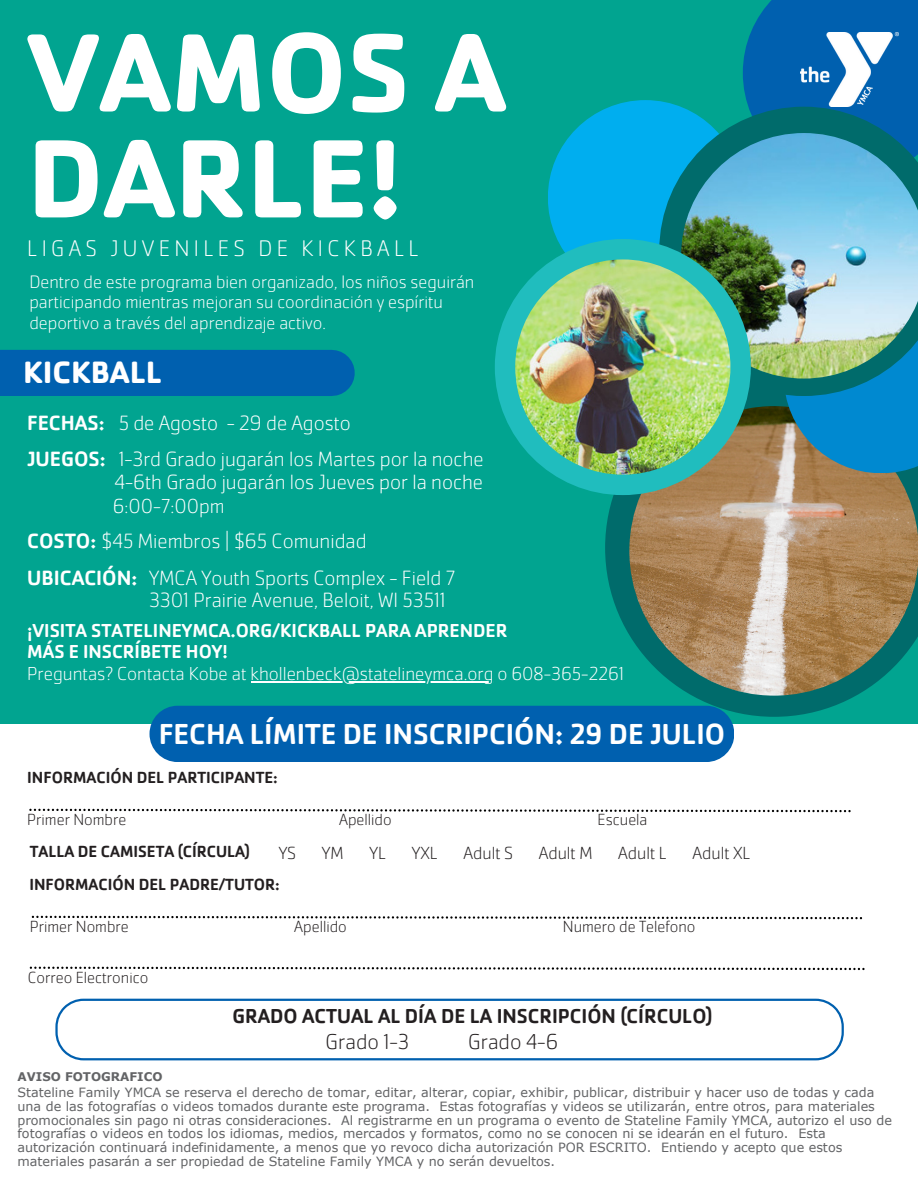
<style>
.page{position:relative;width:918px;height:1188px;background:#fff}
.page>*{position:absolute;margin:0;border:0;box-sizing:border-box;transform-origin:0 0}
.t1{font:700 115.35px/105.9px "Cachet Pro";color:#fff}
.t2{font:700 32.1px "Cachet Pro";color:#fff}
.t3{font:500 30px "Cachet Pro";color:#fff}
.t4{font:200 23.4px "Cachet Pro";letter-spacing:.185em;color:#fff}
.t5{font:200 22.35px "Cachet Pro";color:#231f20}
.t6{font:200 21.45px/22.8px "Cachet Pro";color:#fff}
.t7{font:500 21.45px "Cachet Pro";color:#fff}
.t8{font:500 21px "Cachet Pro";color:#231f20}
.t9{font:200 21px "Cachet Pro";color:#fff}
.t10{font:200 19.5px "Cachet Pro";color:#fff}
.t11{font:500 19.5px/20.2px "Cachet Pro";color:#fff}
.t12{font:200 18.75px/20.2px "Cachet Pro";color:#fff}
.t13{font:200 18.3px "Cachet Pro";color:#231f20}
.t14{font:200 16.8px "Cachet Pro";color:#231f20}
.t15{font:500 16.8px "Cachet Pro";color:#231f20}
.t16{font:12.75px/13.8px "Verdana";color:#636466}
.t17{font:700 12px "Verdana";color:#636466}
.s1{font-weight:500}
</style>
<div class="page">
<div style="left:0;top:0;width:918px;height:724px;background:#01a490"></div>
<div style="left:743px;top:0;width:175px;height:107px;background:#0060af"></div>
<div style="left:548px;top:100px;width:195px;height:195px;background:#00aeef;border-radius:50%"></div>
<svg style="left:605px;top:396px;width:313px;height:321px;fill:#006b6b"></svg>
<img style="left:629px;top:406px;width:289px;height:290px;border-radius:50%">
<svg style="left:784px;top:396px;width:134px;height:77px;background:#218abb"></svg>
<svg style="left:659px;top:107px;width:259px;height:289px"></svg>
<img style="left:801px;top:32px;width:98px;height:74px">
<img style="left:681px;top:133px;width:237px;height:246px">
<div style="left:495px;top:239px;width:256px;height:256px;background:#20bdbe;border-radius:50%"></div>
<img style="left:515px;top:259px;width:215px;height:216px;border-radius:50%">
<div style="left:150px;top:706px;width:584px;height:56px;background:#0060af;border-radius:28px"></div>
<hr style="left:251px;top:682px;width:242px;height:1px;background:#fff">
<div style="left:0;top:350px;width:332px;height:46px;background:#0060af"></div>
<svg style="left:29px;top:809px;width:822px;height:3px"></svg>
<svg style="left:32px;top:916px;width:830px;height:3px"></svg>
<svg style="left:55px;top:999px;width:789px;height:61px"></svg>
<svg style="left:30px;top:967px;width:835px;height:3px"></svg>
<p class="t1" style="left:27px;top:20px;width:480px">VAMOS A<br>DARLE!</p>
<h5 class="t4" style="left:27px;top:233px;width:393px">LIGAS JUVENILES DE KICKBALL</h5>
<h5 class="t12" style="left:29px;top:272px;width:447px">Dentro de este programa bien organizado, los niños seguirán participando mientras mejoran su coordinación y espíritu deportivo a través del aprendizaje activo.</h5>
<p class="t2" style="left:23px;top:352px;width:140px">KICKBALL</p>
<p class="t6" style="left:119px;top:411px;width:234px">5 de Agosto - 29 de Agosto</p>
<h1 class="t6" style="left:114px;top:448px;width:371px">1-3rd Grado jugarán los Martes por la noche<br>4-6th Grado jugarán los Jueves por la noche</h1>
<h1 class="t9" style="left:113px;top:493px;width:113px">6:00-7:00pm</h1>
<p class="t6" style="left:27px;top:530px;width:341px"><span class="s1">COSTO:</span> $45 Miembros | $65 Comunidad</p>
<h4 class="t6" style="left:149px;top:566px;width:308px">YMCA Youth Sports Complex - Field 7<br>3301 Prairie Avenue, Beloit, WI 53511</h4>
<h3 class="t7" style="left:27px;top:409px;width:79px">FECHAS:</h3>
<h3 class="t7" style="left:27px;top:446px;width:80px">JUEGOS:</h3>
<h5 class="t7" style="left:27px;top:564px;width:112px">UBICACIÓN:</h5>
<h2 class="t11" style="left:27px;top:621px;width:482px">¡VISITA STATELINEYMCA.ORG/KICKBALL PARA APRENDER<br>MÁS E INSCRÍBETE HOY!</h2>
<h6 class="t10" style="left:27px;top:662px;width:598px">Preguntas? Contacta Kobe at khollenbeck@statelineymca.org o 608-365-2261</h6>
<h5 class="t3" style="left:159px;top:715px;width:568px">FECHA LÍMITE DE INSCRIPCIÓN: 29 DE JULIO</h5>
<p class="t15" style="left:27px;top:767px;width:252px">INFORMACIÓN DEL PARTICIPANTE:</p>
<p class="t14" style="left:27px;top:809px;width:101px">Primer Nombre</p>
<p class="t14" style="left:339px;top:809px;width:54px">Apellido</p>
<p class="t14" style="left:598px;top:809px;width:51px">Escuela</p>
<p class="t15" style="left:30px;top:841px;width:222px">TALLA DE CAMISETA (CÍRCULA)</p>
<p class="t13" style="left:279px;top:841px;width:19px">YS</p>
<p class="t13" style="left:322px;top:841px;width:23px">YM</p>
<p class="t13" style="left:369px;top:841px;width:18px">YL</p>
<p class="t13" style="left:412px;top:841px;width:28px">YXL</p>
<p class="t13" style="left:464px;top:841px;width:51px">Adult S</p>
<p class="t13" style="left:539px;top:841px;width:55px">Adult M</p>
<p class="t13" style="left:618px;top:841px;width:50px">Adult L</p>
<p class="t13" style="left:693px;top:841px;width:60px">Adult XL</p>
<p class="t15" style="left:29px;top:873px;width:252px">INFORMACIÓN DEL PADRE/TUTOR:</p>
<p class="t14" style="left:30px;top:916px;width:101px">Primer Nombre</p>
<p class="t14" style="left:294px;top:916px;width:54px">Apellido</p>
<p class="t14" style="left:563px;top:916px;width:134px">Numero de Telefono</p>
<h3 class="t14" style="left:28px;top:967px;width:122px">Correo Electronico</h3>
<p class="t17" style="left:18px;top:1069px;width:147px">AVISO FOTOGRAFICO</p>
<h5 class="t8" style="left:233px;top:1003px;width:482px">GRADO ACTUAL AL DÍA DE LA INSCRIPCIÓN (CÍRCULO)</h5>
<h6 class="t5" style="left:326px;top:1028px;width:85px">Grado 1-3</h6>
<h6 class="t5" style="left:468px;top:1028px;width:92px">Grado 4-6</h6>
<p class="t16" style="left:18px;top:1085px;width:876px">Stateline Family YMCA se reserva el derecho de tomar, editar, alterar, copiar, exhibir, publicar, distribuir y hacer uso de todas y cada una de las fotografías o videos tomados durante este programa. Estas fotografías y videos se utilizarán, entre otros, para materiales promocionales sin pago ni otras consideraciones. Al registrarme en un programa o evento de Stateline Family YMCA, autorizo el uso de fotografías o videos en todos los idiomas, medios, mercados y formatos, como no se conocen ni se idearán en el futuro. Esta autorización continuará indefinidamente, a menos que yo revoco dicha autorización POR ESCRITO. Entiendo y acepto que estos materiales pasarán a ser propiedad de Stateline Family YMCA y no serán devueltos.</p>
</div>
